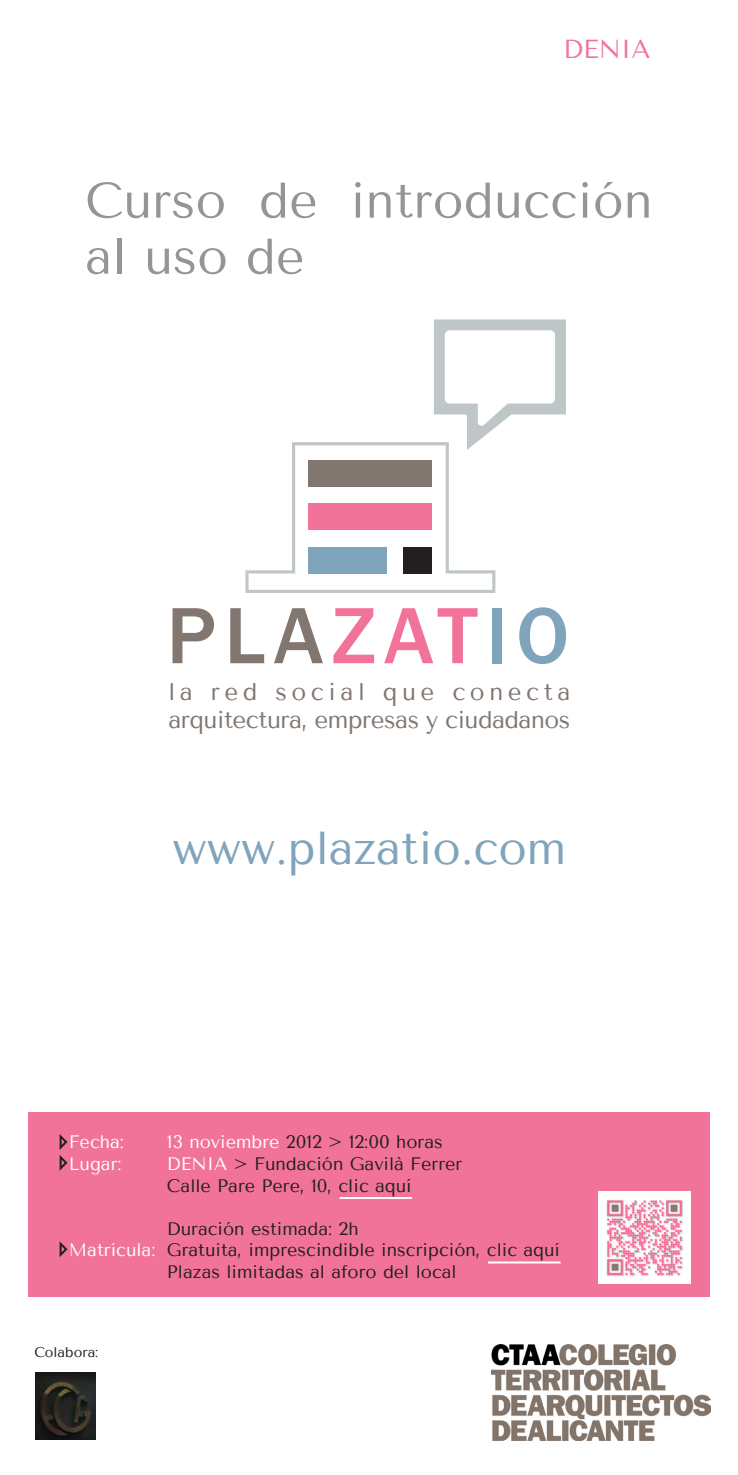
<style>
.page{position:relative;width:738px;height:1475px;background:#fff}
.page>*{position:absolute;margin:0;border:0;box-sizing:border-box;transform-origin:0 0}
.t1{font:50px/56px "Tenor Sans";color:#939598}
.t2{font:46px "Tenor Sans";color:#80a4bc}
.t3{font:26px "Tenor Sans";color:#f2739a}
.t4{font:24px/28.8px "Tenor Sans";letter-spacing:-.02em;color:#827770}
.t5{font:18px/21.6px "Tenor Sans";color:#231f20;text-align:center}
.t6{font:18px "Tenor Sans";color:#fff}
.t7{font:14px "Tenor Sans";color:#231f20}
.s1{color:#fff}
</style>
<div class="page">
<svg style="left:245px;top:319px;width:320px;height:274px"></svg>
<svg style="left:172px;top:608px;width:42px;height:55px"></svg>
<svg style="left:230px;top:608px;width:34px;height:55px"></svg>
<svg style="left:274px;top:608px;width:49px;height:55px"></svg>
<svg style="left:333px;top:608px;width:41px;height:55px"></svg>
<svg style="left:384px;top:608px;width:93px;height:55px"></svg>
<div style="left:491px;top:608px;width:10px;height:55px;background:#80a4bc"></div>
<svg style="left:519px;top:607px;width:46px;height:57px"></svg>
<div style="left:28px;top:1111px;width:681px;height:184px;background:#f2739a"></div>
<img style="left:598px;top:1191px;width:91px;height:92px">
<img style="left:491px;top:1344px;width:218px;height:95px">
<hr style="left:339px;top:1196px;width:73px;height:2px;background:#fff">
<img style="left:35px;top:1372px;width:60px;height:66px">
<hr style="left:487px;top:1261px;width:73px;height:2px;background:#fff">
<svg style="left:59px;top:1134px;width:9px;height:37px"></svg>
<svg style="left:59px;top:1241px;width:9px;height:16px"></svg>
<p class="t3" style="left:562px;top:34px;width:89px">DENIA</p>
<p class="t1" style="left:85px;top:173px;width:568px">Curso de introducción al uso de</p>
<p class="t4" style="left:168px;top:677px;width:403px">la red social que conecta arquitectura, empresas y ciudadanos</p>
<p class="t2" style="left:172px;top:821px;width:395px">www.plazatio.com</p>
<p class="t6" style="left:69px;top:1131px;width:57px">Fecha:</p>
<p class="t5" style="left:167px;top:1131px;width:277px"><span class="s1">13 noviembre</span> 2012 &gt; 12:00 horas</p>
<p class="t6" style="left:69px;top:1153px;width:54px">Lugar:</p>
<p class="t5" style="left:167px;top:1152px;width:297px"><span class="s1">DENIA</span> &gt; Fundación Gavilà Ferrer</p>
<p class="t5" style="left:167px;top:1174px;width:246px">Calle Pare Pere, 10, clic aquí</p>
<p class="t5" style="left:167px;top:1217px;width:193px">Duración estimada: 2h</p>
<p class="t5" style="left:69px;top:1239px;width:492px"><span class="s1">Matrícula:</span> Gratuita, imprescindible inscripción, clic aquí<br>Plazas limitadas al aforo del local</p>
<p class="t7" style="left:34px;top:1344px;width:66px">Colabora:</p>
</div>
